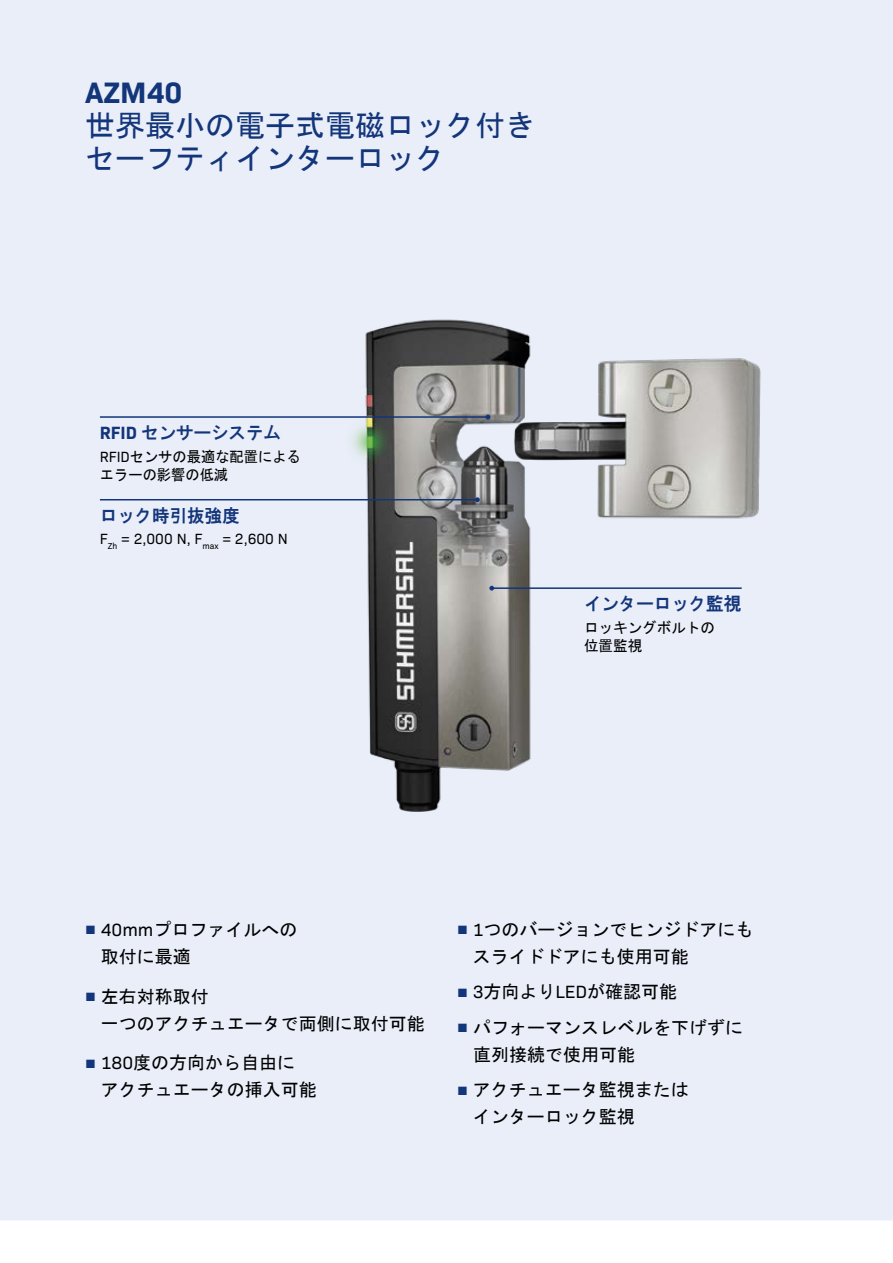
<style>
.page{position:relative;width:893px;height:1263px;background:#fff}
.page>*{position:absolute;margin:0;border:0;box-sizing:border-box;transform-origin:0 0}
.t1{font:30px/33px "MS Gothic";color:#13357a}
.t2{font:700 30px "Bio Sans";color:#13357a}
.t3{font:18px/27px "MS Gothic";color:#000}
.t4{font:18px "HG Gothic E";color:#13357a}
.t5{font:15px/18px "MS Gothic";color:#000;scale:.95 1}
.t6{font:15px "Bio Sans";color:#000}
.t7{font:15px/18px "MS Gothic";color:#000}
.s1{font-family:"Bio Sans";font-weight:700}
.s2{font-family:"Bio Sans"}
.s3{font-family:"Arial";color:#13357a}
</style>
<div class="page">
<div style="left:0;top:0;width:893px;height:1220px;background:#e9eef9"></div>
<img style="left:347px;top:302px;width:427px;height:536px">
<hr style="left:492px;top:587px;width:250px;height:2px;background:#13357a">
<svg style="left:489px;top:586px;width:5px;height:5px"></svg>
<hr style="left:100px;top:416px;width:388px;height:2px;background:#13357a">
<svg style="left:486px;top:415px;width:4px;height:4px"></svg>
<hr style="left:100px;top:499px;width:377px;height:1px;background:#13357a">
<svg style="left:475px;top:497px;width:5px;height:5px"></svg>
<h1 class="t2" style="left:85px;top:69px;width:99px">AZM40</h1>
<h1 class="t1" style="left:85px;top:108px;width:451px">世界最小の電子式電磁ロック付きセーフティインターロック</h1>
<p class="t4" style="left:100px;top:424px;width:183px"><span class="s1">RFID</span> センサーシステム</p>
<p class="t5" style="left:100px;top:447px;width:213px"><span class="s2">RFID</span>センサの最適な配置によるエラーの影響の低減</p>
<p class="t4" style="left:100px;top:506px;width:141px">ロック時引抜強度</p>
<p class="t6" style="left:100px;top:528px;width:189px">F<sub>Zh</sub> = 2,000 N, F<sub>max</sub> = 2,600 N</p>
<p class="t4" style="left:584px;top:595px;width:159px">インターロック監視</p>
<p class="t7" style="left:584px;top:618px;width:132px">ロッキングボルトの位置監視</p>
<p class="t3" style="left:101px;top:916px;width:198px;text-indent:-16px"><span class="s3">■</span> <span class="s2">40mm</span>プロファイルへの取付に最適</p>
<p class="t3" style="left:101px;top:983px;width:325px;text-indent:-16px"><span class="s3">■</span> 左右対称取付<br>一つのアクチュエータで両側に取付可能</p>
<p class="t3" style="left:101px;top:1049px;width:217px;text-indent:-16px"><span class="s3">■</span> <span class="s2">180</span>度の方向から自由にアクチュエータの挿入可能</p>
<p class="t3" style="left:473px;top:916px;width:282px;text-indent:-16px"><span class="s3">■</span> <span class="s2">1</span>つのバージョンでヒンジドアにもスライドドアにも使用可能</p>
<p class="t3" style="left:457px;top:978px;width:221px"><span class="s3">■</span> <span class="s2">3</span>方向より<span class="s2">LED</span>が確認可能</p>
<p class="t3" style="left:473px;top:1014px;width:271px;text-indent:-16px"><span class="s3">■</span> パフォーマンスレベルを下げずに直列接続で使用可能</p>
<p class="t3" style="left:473px;top:1076px;width:217px;text-indent:-16px"><span class="s3">■</span> アクチュエータ監視またはインターロック監視</p>
</div>
